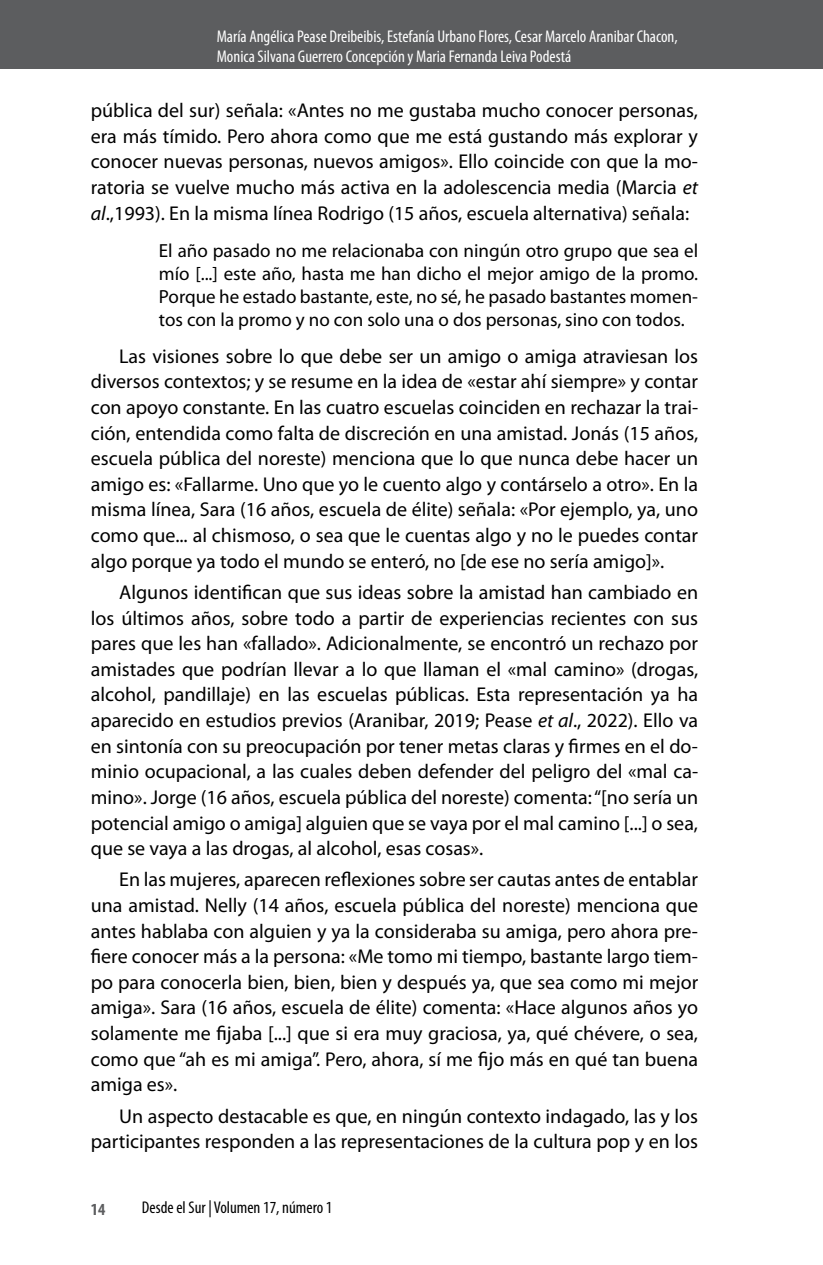
<style>
.page{position:relative;width:823px;height:1265px;background:#fff}
.page>*{position:absolute;margin:0;border:0;box-sizing:border-box;transform-origin:0 0}
.t1{font:20px/25.6px "Myriad Pro";color:#000;text-align:justify}
.t2{font:19px/23px "Myriad Pro";color:#000;text-align:justify}
.t3{font:condensed 17px/20px "Myriad Pro";color:#fff}
.t4{font:condensed 17px "Myriad Pro";color:#000}
.t5{font:700 condensed 17px "Myriad Pro";color:#5c5d5f}
.s1{font-style:italic}
</style>
<div class="page">
<div style="left:0;top:0;width:822px;height:68px;background:#5c5d5f"></div>
<hr style="left:822px;top:0;width:1px;height:68px;background:#5c5d5f">
<p class="t3" style="left:217px;top:26px;width:462px">María Angélica Pease Dreibeibis, Estefanía Urbano Flores, Cesar Marcelo Aranibar Chacon,<br>Monica Silvana Guerrero Concepción y Maria Fernanda Leiva Podestá</p>
<p class="t1" style="left:91px;top:97px;width:608px">pública del sur) señala: «Antes no me gustaba mucho conocer personas, era más tímido. Pero ahora como que me está gustando más explorar y conocer nuevas personas, nuevos amigos». Ello coincide con que la mo&shy;ratoria se vuelve mucho más activa en la adolescencia media (Marcia <span class="s1">et al</span>.,1993). En la misma línea Rodrigo (15 años, escuela alternativa) señala:</p>
<p class="t2" style="left:159px;top:238px;width:540px">El año pasado no me relacionaba con ningún otro grupo que sea el mío [...] este año, hasta me han dicho el mejor amigo de la promo.<br>Porque he estado bastante, este, no sé, he pasado bastantes momen&shy;tos con la promo y no con solo una o dos personas, sino con todos.</p>
<p class="t1" style="left:91px;top:343px;width:608px;text-indent:28px">Las visiones sobre lo que debe ser un amigo o amiga atraviesan los diversos contextos; y se resume en la idea de «estar ahí siempre» y contar con apoyo constante. En las cuatro escuelas coinciden en rechazar la trai&shy;ción, entendida como falta de discreción en una amistad. Jonás (15 años, escuela pública del noreste) menciona que lo que nunca debe hacer un amigo es: «Fallarme. Uno que yo le cuento algo y contárselo a otro». En la misma línea, Sara (16 años, escuela de élite) señala: «Por ejemplo, ya, uno como que... al chismoso, o sea que le cuentas algo y no le puedes contar algo porque ya todo el mundo se enteró, no [de ese no sería amigo]».</p>
<p class="t1" style="left:91px;top:579px;width:608px;text-indent:28px">Algunos identifican que sus ideas sobre la amistad han cambiado en los últimos años, sobre todo a partir de experiencias recientes con sus pares que les han «fallado». Adicionalmente, se encontró un rechazo por amistades que podrían llevar a lo que llaman el «mal camino» (drogas, alcohol, pandillaje) en las escuelas públicas. Esta representación ya ha aparecido en estudios previos (Aranibar, 2019; Pease <span class="s1">et al</span>., 2022). Ello va en sintonía con su preocupación por tener metas claras y firmes en el do&shy;minio ocupacional, a las cuales deben defender del peligro del «mal ca&shy;mino». Jorge (16 años, escuela pública del noreste) comenta: “[no sería un potencial amigo o amiga] alguien que se vaya por el mal camino [...] o sea, que se vaya a las drogas, al alcohol, esas cosas».</p>
<p class="t1" style="left:91px;top:866px;width:608px;text-indent:28px">En las mujeres, aparecen reflexiones sobre ser cautas antes de entablar una amistad. Nelly (14 años, escuela pública del noreste) menciona que antes hablaba con alguien y ya la consideraba su amiga, pero ahora pre&shy;fiere conocer más a la persona: «Me tomo mi tiempo, bastante largo tiem&shy;po para conocerla bien, bien, bien y después ya, que sea como mi mejor amiga». Sara (16 años, escuela de élite) comenta: «Hace algunos años yo solamente me fijaba [...] que si era muy graciosa, ya, qué chévere, o sea, como que “ah es mi amiga”. Pero, ahora, sí me fijo más en qué tan buena amiga es».</p>
<p class="t1" style="left:91px;top:1102px;width:608px;text-align:right">Un aspecto destacable es que, en ningún contexto indagado, las y los participantes responden a las representaciones de la cultura pop y en los</p>
<p class="t5" style="left:91px;top:1198px;width:16px">14</p>
<p class="t4" style="left:142px;top:1196px;width:192px">Desde el Sur | Volumen 17, número 1</p>
</div>
